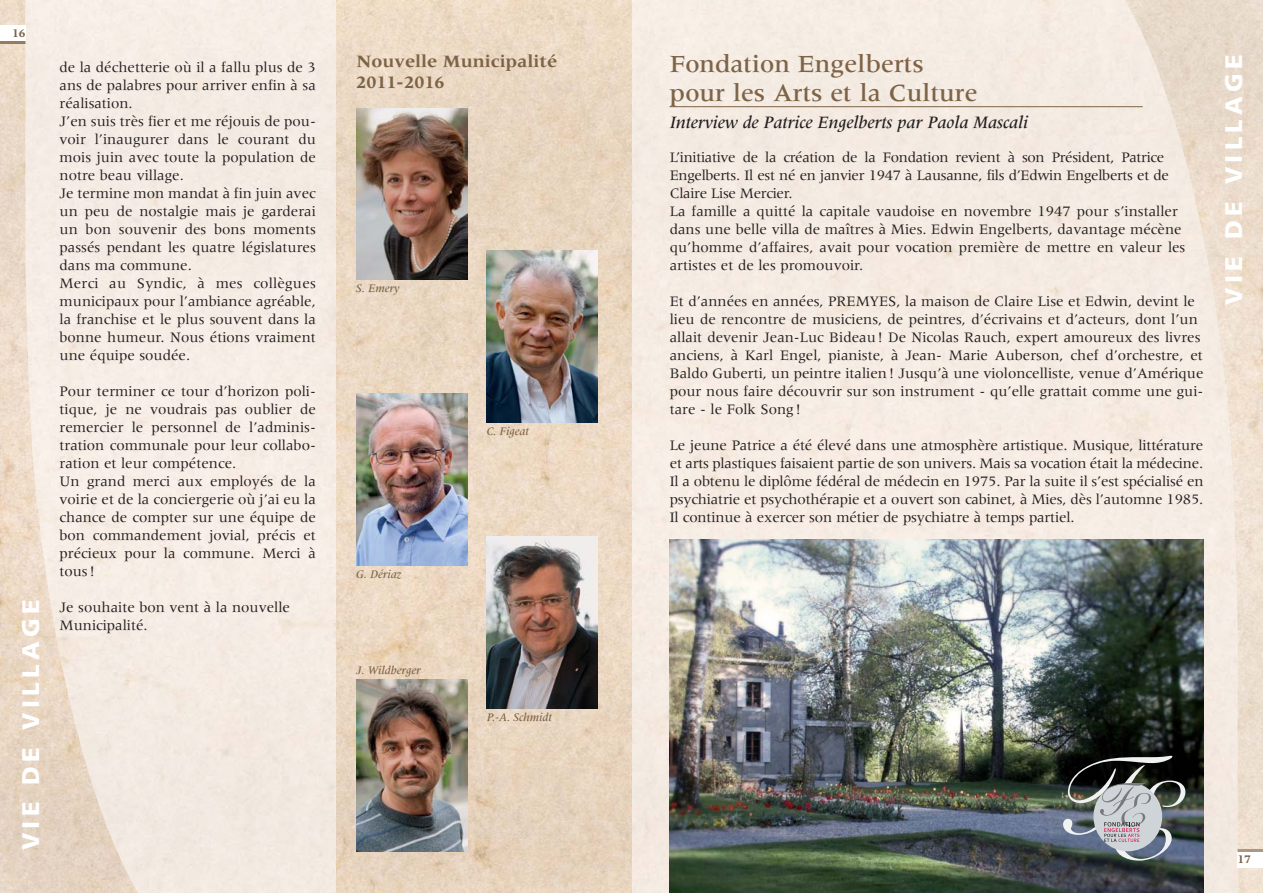
<style>
.page{position:relative;width:1263px;height:893px;background:#fff}
.page>*{position:absolute;margin:0;border:0;box-sizing:border-box;transform-origin:0 0}
.t1{font:500 25.5px/28.5px "Meridien";color:#7e6447}
.t2{font:900 24px "Frutiger LT Std";letter-spacing:.185em;color:#fff}
.t3{font:italic 500 18px "Meridien";color:#231f20}
.t4{font:700 18px/21.6px "Meridien";color:#7e6447}
.t5{font:15px/18px "Meridien";color:#231f20}
.t6{font:italic 500 12px "Meridien";color:#7e6447}
.t7{font:700 12px "Meridien";color:#7e6447}
</style>
<div class="page">
<div style="left:146px;top:0;width:970px;height:893px;background:#f5ece3"></div>
<img style="left:670px;top:539px;width:446px;height:354px">
<div style="left:140px;top:0;width:6px;height:893px;background:#f5ece4"></div>
<img style="left:0;top:0;width:140px;height:893px">
<div style="left:0;top:26px;width:26px;height:17px;background:#fff"></div>
<hr style="left:0;top:41px;width:26px;height:3px;background:#947c62">
<img style="left:337px;top:0;width:294px;height:893px">
<img style="left:487px;top:251px;width:111px;height:171px">
<img style="left:356px;top:394px;width:111px;height:171px">
<img style="left:356px;top:680px;width:111px;height:171px">
<img style="left:487px;top:537px;width:111px;height:171px">
<img style="left:356px;top:108px;width:111px;height:171px">
<svg style="left:1063px;top:756px;width:53px;height:105px;background:#5e6467"></svg>
<hr style="left:670px;top:106px;width:473px;height:1px;background:#7e6447">
<svg style="left:1116px;top:0;width:7px;height:893px;background:#afaca4"></svg>
<img style="left:1123px;top:0;width:140px;height:893px">
<div style="left:1237px;top:850px;width:26px;height:17px;background:#fff"></div>
<hr style="left:1237px;top:849px;width:26px;height:3px;background:#ac9781">
<p class="t7" style="left:12px;top:29px;width:15px">16</p>
<h2 class="t2" style="left:17px;top:850px;width:252px;rotate:-90deg">VIE DE VILLAGE</h2>
<p class="t5" style="left:60px;top:59px;width:258px">de la déchetterie où il a fallu plus de 3 ans de palabres pour arriver enfin à sa réalisation.<br>J’en suis très fier et me réjouis de pou&shy;voir l’inaugurer dans le courant du mois juin avec toute la population de notre beau village.<br>Je termine mon mandat à fin juin avec un peu de nostalgie mais je garderai un bon souvenir des bons moments passés pendant les quatre législatures dans ma commune.<br>Merci au Syndic, à mes collègues municipaux pour l’ambiance agréable, la franchise et le plus souvent dans la bonne humeur. Nous étions vraiment une équipe soudée.</p>
<p class="t5" style="left:60px;top:383px;width:258px">Pour terminer ce tour d’horizon poli&shy;tique, je ne voudrais pas oublier de remercier le personnel de l’adminis&shy;tration communale pour leur collabo&shy;ration et leur compétence.<br>Un grand merci aux employés de la voirie et de la conciergerie où j’ai eu la chance de compter sur une équipe de bon commandement jovial, précis et précieux pour la commune. Merci à tous !</p>
<p class="t5" style="left:60px;top:599px;width:232px">Je souhaite bon vent à la nouvelle<br>Municipalité.</p>
<p class="t4" style="left:357px;top:52px;width:202px">Nouvelle Municipalité<br>2011-2016</p>
<p class="t6" style="left:356px;top:284px;width:45px">S. Emery</p>
<p class="t6" style="left:356px;top:570px;width:47px">G. Dériaz</p>
<p class="t6" style="left:356px;top:665px;width:66px">J. Wildberger</p>
<p class="t6" style="left:486px;top:427px;width:44px">C. Figeat</p>
<p class="t6" style="left:487px;top:713px;width:67px">P.-A. Schmidt</p>
<h1 class="t1" style="left:670px;top:52px;width:309px">Fondation Engelberts pour les Arts et la Culture</h1>
<p class="t3" style="left:670px;top:115px;width:360px">Interview de Patrice Engelberts par Paola Mascali</p>
<p class="t5" style="left:670px;top:149px;width:517px">L’initiative de la création de la Fondation revient à son Président, Patrice Engelberts. Il est né en janvier 1947 à Lausanne, fils d’Edwin Engelberts et de Claire Lise Mercier.<br>La famille a quitté la capitale vaudoise en novembre 1947 pour s’installer dans une belle villa de maîtres à Mies. Edwin Engelberts, davantage mécène qu’homme d’affaires, avait pour vocation première de mettre en valeur les artistes et de les promouvoir.</p>
<p class="t5" style="left:670px;top:293px;width:535px">Et d’années en années, PREMYES, la maison de Claire Lise et Edwin, devint le lieu de rencontre de musiciens, de peintres, d’écrivains et d’acteurs, dont l’un allait devenir Jean-Luc Bideau! De Nicolas Rauch, expert amoureux des livres anciens, à Karl Engel, pianiste, à Jean- Marie Auberson, chef d’orchestre, et Baldo Guberti, un peintre italien! Jusqu’à une violoncelliste, venue d’Amérique pour nous faire découvrir sur son instrument - qu’elle grattait comme une gui&shy;tare - le Folk Song !</p>
<p class="t5" style="left:670px;top:437px;width:535px;text-align:justify">Le jeune Patrice a été élevé dans une atmosphère artistique. Musique, littérature et arts plastiques faisaient partie de son univers. Mais sa vocation était la médecine.<br>Il a obtenu le diplôme fédéral de médecin en 1975. Par la suite il s’est spécialisé en psychiatrie et psychothérapie et a ouvert son cabinet, à Mies, dès l’automne 1985.<br>Il continue à exercer son métier de psychiatre à temps partiel.</p>
<h2 class="t2" style="left:1220px;top:305px;width:252px;rotate:-90deg">VIE DE VILLAGE</h2>
<p class="t7" style="left:1237px;top:854px;width:15px">17</p>
</div>
